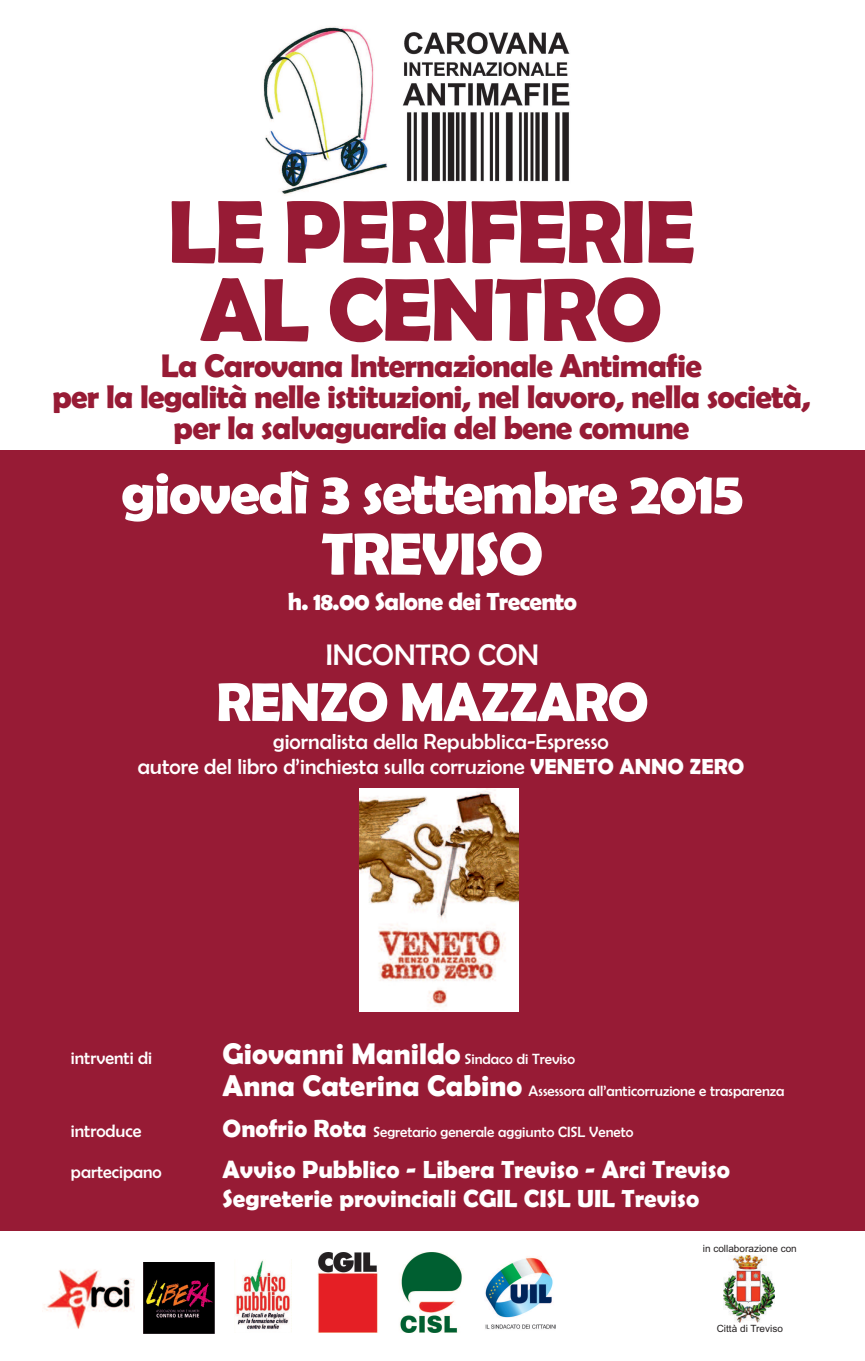
<style>
.page{position:relative;width:865px;height:1361px;background:#fff}
.page>*{position:absolute;margin:0;border:0;box-sizing:border-box;transform-origin:0 0}
.t1{font:700 90px/78px "Berlin Sans FB Demi";letter-spacing:-.025em;color:#971b35;text-align:center}
.t2{font:700 60px/61px "Berlin Sans FB Demi";letter-spacing:-.025em;color:#fff;text-align:center}
.t3{font:700 55px "Berlin Sans FB Demi";letter-spacing:-.025em;color:#fff}
.t4{font:700 33px/31px "Berlin Sans FB Demi";letter-spacing:-.025em;color:#971b35;text-align:center}
.t5{font:30px "Berlin Sans FB";color:#fff}
.t6{font:700 25px/29.7px "Berlin Sans FB Demi";color:#fff}
.t7{font:700 25px "Berlin Sans FB Demi";letter-spacing:-.025em;color:#fff}
.t8{font:22px/25.7px "Berlin Sans FB";color:#fff;text-align:center}
.t9{font:18px "Berlin Sans FB";color:#fff}
.t10{font:15px/31.7px "Berlin Sans FB";color:#fff}
.t11{font:10px "Arial";color:#231f20}
.s1{font-family:"Berlin Sans FB Demi";font-weight:700}
.s2{font-family:"Berlin Sans FB Demi";font-weight:700;font-size:30px}
.s3{font-family:"Berlin Sans FB Demi";font-weight:700;font-size:25px}
</style>
<div class="page">
<img style="left:723px;top:1255px;width:51px;height:67px">
<div style="left:0;top:450px;width:865px;height:780px;background:#971b35"></div>
<img style="left:263px;top:26px;width:307px;height:170px">
<img style="left:43px;top:1269px;width:91px;height:60px">
<img style="left:143px;top:1262px;width:72px;height:71px">
<img style="left:235px;top:1260px;width:55px;height:70px">
<img style="left:318px;top:1252px;width:237px;height:80px">
<img style="left:359px;top:788px;width:159px;height:223px">
<h1 class="t1" style="left:167px;top:193px;width:529px">LE PERIFERIE<br>AL CENTRO</h1>
<h3 class="t4" style="left:52px;top:350px;width:760px">La Carovana Internazionale Antimafie<br>per la legalità nelle istituzioni, nel lavoro, nella società, per la salvaguardia del bene comune</h3>
<h2 class="t2" style="left:121px;top:462px;width:624px">giovedì 3 settembre 2015<br>TREVISO</h2>
<h3 class="t7" style="left:288px;top:586px;width:290px">h. 18.00 Salone dei Trecento</h3>
<h3 class="t5" style="left:326px;top:637px;width:215px">INCONTRO CON</h3>
<h3 class="t3" style="left:216px;top:670px;width:434px">RENZO MAZZARO</h3>
<h3 class="t8" style="left:138px;top:728px;width:608px">giornalista della Repubblica-Espresso<br>autore del libro d’inchiesta sulla corruzione <span class="s1">VENETO ANNO ZERO</span></h3>
<p class="t9" style="left:71px;top:1047px;width:83px">intrventi di</p>
<p class="t10" style="left:223px;top:1043px;width:563px"><span class="s2">Giovanni Manildo</span> Sindaco di Treviso<br><span class="s2">Anna Caterina Cabino</span> Assessora all’anticorruzione e trasparenza</p>
<p class="t9" style="left:71px;top:1120px;width:72px">introduce</p>
<p class="t10" style="left:223px;top:1115px;width:412px"><span class="s3">Onofrio Rota</span> Segretario generale aggiunto CISL Veneto</p>
<p class="t9" style="left:71px;top:1161px;width:92px">partecipano</p>
<h3 class="t6" style="left:223px;top:1154px;width:509px">Avviso Pubblico - Libera Treviso - Arci Treviso<br>Segreterie provinciali CGIL CISL UIL Treviso</h3>
<p class="t11" style="left:702px;top:1242px;width:95px">in collaborazione con</p>
<p class="t11" style="left:716px;top:1322px;width:68px">Città di Treviso</p>
</div>
